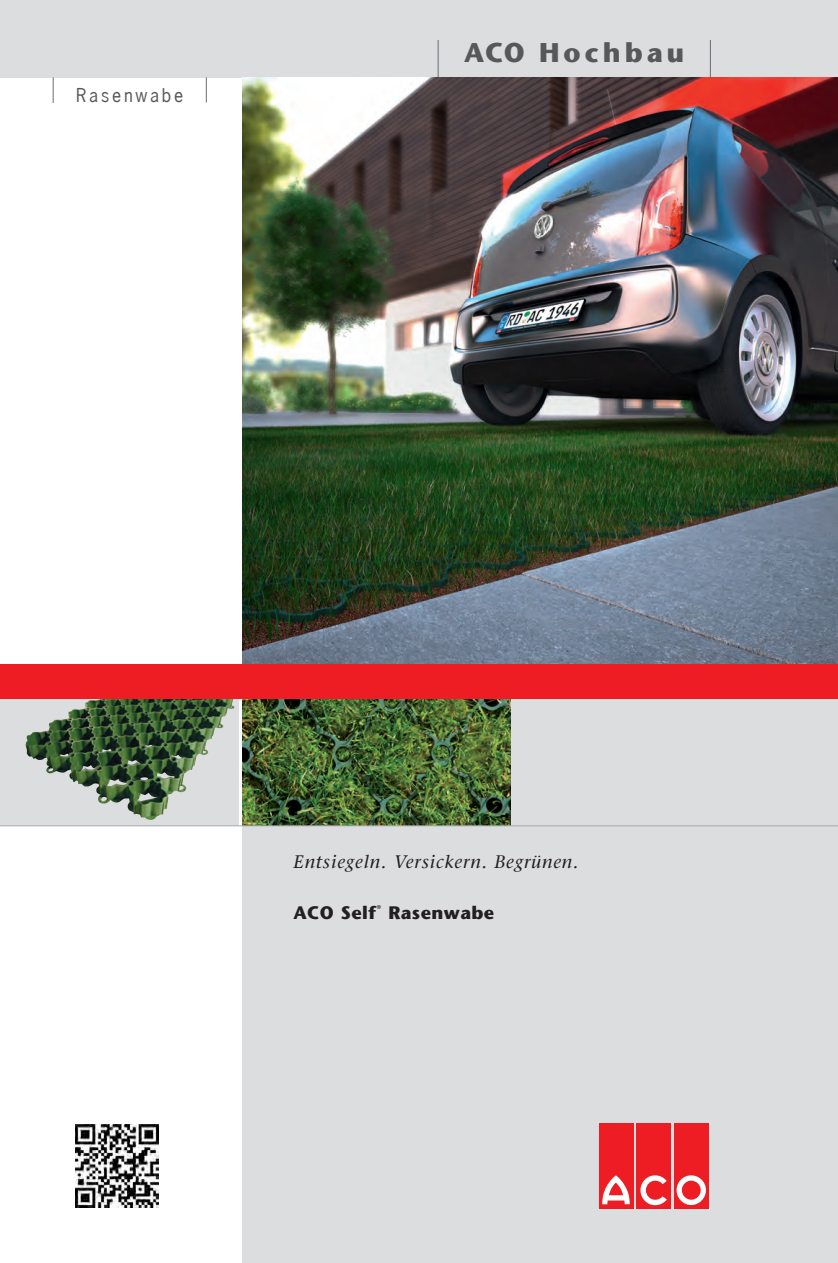
<style>
.page{position:relative;width:838px;height:1263px;background:#fff}
.page>*{position:absolute;margin:0;border:0;box-sizing:border-box;transform-origin:0 0}
.Rubrik{font:700 27px "Stone Sans";letter-spacing:.15em;color:#57585a}
.Serif_Italic_Titel{font:italic 18px "Stone Serif";letter-spacing:.05em;color:#231f20}
.Titel_bold{font:700 18px "Stone Sans";letter-spacing:.025em;color:#231f20}
.Rubrik-2{font:18px "News Gothic";letter-spacing:.15em;color:#57585a}
</style>
<div class="page">
<svg style="left:0;top:698px;width:238px;height:127px;background:#adb5ac"></svg>
<img style="left:26px;top:698px;width:138px;height:122px">
<div style="left:242px;top:665px;width:596px;height:598px;background:#dcdddf"></div>
<div style="left:0;top:0;width:838px;height:77px;background:#dcdddf"></div>
<div style="left:599px;top:1123px;width:34px;height:85px;background:#ee1d23"></div>
<div style="left:636px;top:1123px;width:35px;height:85px;background:#ee1d23"></div>
<div style="left:674px;top:1123px;width:34px;height:85px;background:#ee1d23"></div>
<svg style="left:602px;top:1175px;width:28px;height:29px"></svg>
<svg style="left:640px;top:1175px;width:27px;height:30px"></svg>
<svg style="left:676px;top:1175px;width:30px;height:30px"></svg>
<img style="left:242px;top:698px;width:268px;height:127px">
<svg style="left:53px;top:77px;width:1px;height:26px"></svg>
<hr style="left:438px;top:40px;width:1px;height:37px;background:#6c6d70">
<hr style="left:710px;top:40px;width:1px;height:37px;background:#6c6d70">
<svg style="left:206px;top:77px;width:1px;height:25px"></svg>
<img style="left:242px;top:77px;width:596px;height:587px">
<div style="left:0;top:664px;width:838px;height:34px;background:#ee1d23"></div>
<hr style="left:0;top:825px;width:838px;height:1px;background:#a8a9ad">
<img style="left:75px;top:1124px;width:83px;height:83px">
<p class="Rubrik-2" style="left:76px;top:84px;width:109px">Rasenwabe</p>
<p class="Rubrik" style="left:464px;top:36px;width:222px">ACO Hochbau</p>
<p class="Serif_Italic_Titel" style="left:293px;top:851px;width:286px">Entsiegeln. Versickern. Begrünen.</p>
<p class="Titel_bold" style="left:293px;top:901px;width:202px">ACO Self<sup>®</sup> Rasenwabe</p>
</div>
